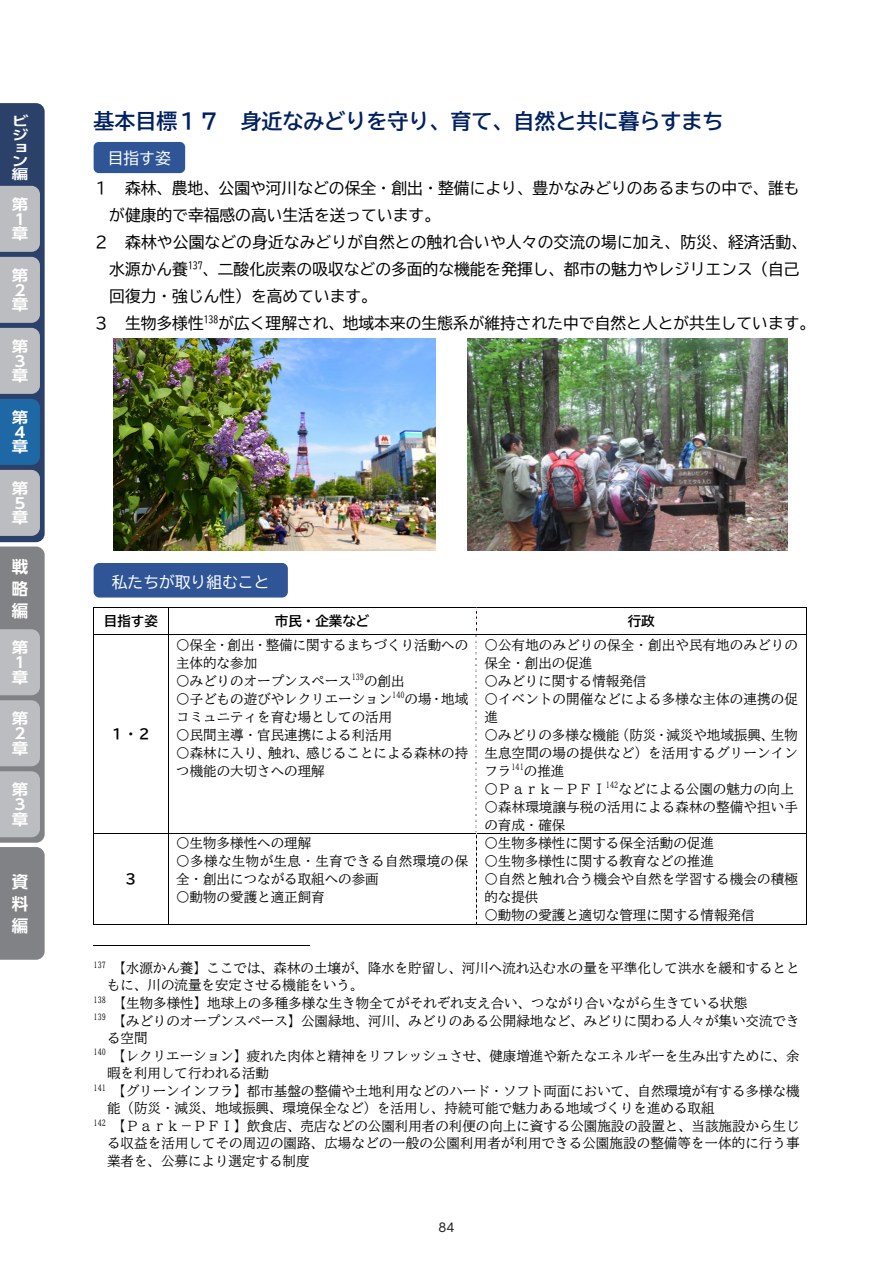
<style>
.page{position:relative;width:893px;height:1263px;background:#fff}
.page>*{position:absolute;margin:0;border:0;box-sizing:border-box;transform-origin:0 0}
.t1{font:21px "BIZ UD Gothic Bold";color:#002060}
.t2{font:700 16.5px/22px "UD Shin Go Pro De";color:#fff;text-align:justify}
.t3{font:15.75px "BIZ UD Gothic";color:#000}
.t4{font:15.75px "BIZ UD Gothic";color:#fff}
.t5{font:15.75px "Yu Mincho";color:#000}
.t6{font:700 14.85px/14.9px "UD Shin Go Pro De";color:#fff;scale:1.11 1}
.t7{font:13.5px/18px "BIZ UD Mincho Medium";color:#000}
.t8{font:13.5px "BIZ UD Gothic Bold";color:#000}
.t9{font:700 13.2px/13.2px "UD Shin Go Pro De";color:#fff;scale:1.25 1}
.t10{font:12px "UD Shin Go Pro";color:#231f20}
</style>
<div class="page">
<hr style="left:94px;top:607px;width:712px;height:1px;background:#000">
<svg style="left:168px;top:608px;width:1px;height:26px"></svg>
<svg style="left:476px;top:607px;width:1px;height:27px"></svg>
<svg style="left:806px;top:607px;width:1px;height:27px"></svg>
<hr style="left:94px;top:634px;width:712px;height:1px;background:#000">
<hr style="left:94px;top:635px;width:1px;height:198px;background:#000">
<hr style="left:168px;top:635px;width:1px;height:198px;background:#000">
<img style="left:475px;top:635px;width:2px;height:198px">
<hr style="left:806px;top:635px;width:1px;height:198px;background:#000">
<hr style="left:94px;top:833px;width:712px;height:1px;background:#000">
<hr style="left:94px;top:834px;width:1px;height:91px;background:#000">
<hr style="left:94px;top:924px;width:74px;height:1px;background:#000">
<hr style="left:168px;top:834px;width:1px;height:91px;background:#000">
<hr style="left:168px;top:924px;width:308px;height:1px;background:#000">
<svg style="left:476px;top:834px;width:1px;height:90px"></svg>
<hr style="left:476px;top:924px;width:330px;height:1px;background:#000">
<hr style="left:806px;top:834px;width:1px;height:91px;background:#000">
<hr style="left:94px;top:945px;width:216px;height:1px;background:#000">
<div style="left:94px;top:563px;width:194px;height:34px;background:#2f5597;border-radius:6px"></div>
<div style="left:94px;top:142px;width:91px;height:31px;background:#2f5597;border-radius:5px"></div>
<img style="left:114px;top:338px;width:321px;height:213px">
<img style="left:468px;top:338px;width:319px;height:213px">
<svg style="left:0;top:103px;width:45px;height:857px;background:#8e98a4"></svg>
<p class="t9" style="left:12px;top:114px;width:15px">ビジョン編</p>
<p class="t6" style="left:12px;top:196px;width:16px">第<br>１章</p>
<p class="t6" style="left:12px;top:267px;width:16px">第<br>２章</p>
<p class="t6" style="left:12px;top:338px;width:16px">第<br>３章</p>
<p class="t6" style="left:12px;top:409px;width:16px">第<br>４章</p>
<p class="t6" style="left:12px;top:480px;width:16px">第<br>５章</p>
<p class="t2" style="left:12px;top:555px;width:18px">戦略編</p>
<p class="t6" style="left:12px;top:639px;width:16px">第<br>１章</p>
<p class="t6" style="left:12px;top:710px;width:16px">第<br>２章</p>
<p class="t6" style="left:12px;top:781px;width:16px">第<br>３章</p>
<p class="t2" style="left:12px;top:870px;width:18px">資料編</p>
<h1 class="t1" style="left:94px;top:110px;width:631px">基本目標１７ 身近なみどりを守り、育て、自然と共に暮らすまち</h1>
<p class="t4" style="left:108px;top:150px;width:65px">目指す姿</p>
<p class="t3" style="left:94px;top:180px;width:708px">１ 森林、農地、公園や河川などの保全・創出・整備により、豊かなみどりのあるまちの中で、誰も</p>
<p class="t3" style="left:109px;top:207px;width:332px">が健康的で幸福感の高い生活を送っています。</p>
<p class="t3" style="left:94px;top:234px;width:715px">２ 森林や公園などの身近なみどりが自然との触れ合いや人々の交流の場に加え、防災、経済活動、</p>
<p class="t3" style="left:109px;top:261px;width:692px">水源かん養<sup>137</sup>、二酸化炭素の吸収などの多面的な機能を発揮し、都市の魅力やレジリエンス（自己</p>
<p class="t3" style="left:109px;top:288px;width:269px">回復力・強じん性）を高めています。</p>
<p class="t3" style="left:94px;top:315px;width:723px">３ 生物多様性<sup>138</sup>が広く理解され、地域本来の生態系が維持された中で自然と人とが共生しています。</p>
<p class="t4" style="left:112px;top:574px;width:159px">私たちが取り組むこと</p>
<p class="t8" style="left:104px;top:614px;width:56px">目指す姿</p>
<p class="t8" style="left:275px;top:614px;width:96px">市民・企業など</p>
<p class="t8" style="left:628px;top:614px;width:29px">行政</p>
<p class="t8" style="left:111px;top:727px;width:42px">１・２</p>
<p class="t7" style="left:176px;top:635px;width:294px">〇保全・創出・整備に関するまちづくり活動への主体的な参加<br>〇みどりのオープンスペース<sup>139</sup>の創出<br>〇子どもの遊びやレクリエーション<sup>140</sup>の場・地域コミュニティを育む場としての活用<br>〇民間主導・官民連携による利活用<br>〇森林に入り、触れ、感じることによる森林の持つ機能の大切さへの理解</p>
<p class="t7" style="left:484px;top:635px;width:315px">〇公有地のみどりの保全・創出や民有地のみどりの保全・創出の促進<br>〇みどりに関する情報発信<br>〇イベントの開催などによる多様な主体の連携の促進<br>〇みどりの多様な機能（防災・減災や地域振興、生物生息空間の場の提供など）を活用するグリーンインフラ<sup>141</sup>の推進<br>〇Ｐａｒｋ－ＰＦＩ<sup>142</sup>などによる公園の魅力の向上〇森林環境譲与税の活用による森林の整備や担い手の育成・確保</p>
<p class="t7" style="left:176px;top:834px;width:294px">〇生物多様性への理解<br>〇多様な生物が生息・生育できる自然環境の保全・創出につながる取組への参画<br>〇動物の愛護と適正飼育</p>
<p class="t7" style="left:484px;top:834px;width:315px">〇生物多様性に関する保全活動の促進<br>〇生物多様性に関する教育などの推進<br>〇自然と触れ合う機会や自然を学習する機会の積極的な提供<br>〇動物の愛護と適切な管理に関する情報発信</p>
<p class="t7" style="left:94px;top:959px;width:707px"><sup>137</sup> 【水源かん養】ここでは、森林の土壌が、降水を貯留し、河川へ流れ込む水の量を平準化して洪水を緩和するとと</p>
<p class="t7" style="left:107px;top:976px;width:258px">もに、川の流量を安定させる機能をいう。</p>
<p class="t7" style="left:94px;top:994px;width:655px"><sup>138</sup> 【生物多様性】地球上の多種多様な生き物全てがそれぞれ支え合い、つながり合いながら生きている状態</p>
<p class="t7" style="left:94px;top:1011px;width:707px"><sup>139</sup> 【みどりのオープンスペース】公園緑地、河川、みどりのある公開緑地など、みどりに関わる人々が集い交流でき</p>
<p class="t7" style="left:107px;top:1029px;width:42px">る空間</p>
<p class="t7" style="left:94px;top:1046px;width:707px"><sup>140</sup> 【レクリエーション】疲れた肉体と精神をリフレッシュさせ、健康増進や新たなエネルギーを生み出すために、余</p>
<p class="t7" style="left:107px;top:1064px;width:164px">暇を利用して行われる活動</p>
<p class="t7" style="left:94px;top:1081px;width:707px"><sup>141</sup> 【グリーンインフラ】都市基盤の整備や土地利用などのハード・ソフト両面において、自然環境が有する多様な機</p>
<p class="t7" style="left:107px;top:1099px;width:609px">能（防災・減災、地域振興、環境保全など）を活用し、持続可能で魅力ある地域づくりを進める取組</p>
<p class="t7" style="left:94px;top:1117px;width:707px"><sup>142</sup> 【Ｐａｒｋ－ＰＦＩ】飲食店、売店などの公園利用者の利便の向上に資する公園施設の設置と、当該施設から生じ</p>
<p class="t7" style="left:107px;top:1134px;width:694px">る収益を活用してその周辺の園路、広場などの一般の公園利用者が利用できる公園施設の整備等を一体的に行う事</p>
<p class="t7" style="left:107px;top:1152px;width:204px">業者を、公募により選定する制度</p>
<p class="t8" style="left:124px;top:872px;width:15px">３</p>
<p class="t5" style="left:438px;top:1209px;width:19px">85</p>
<p class="t10" style="left:439px;top:1218px;width:17px">84</p>
</div>
